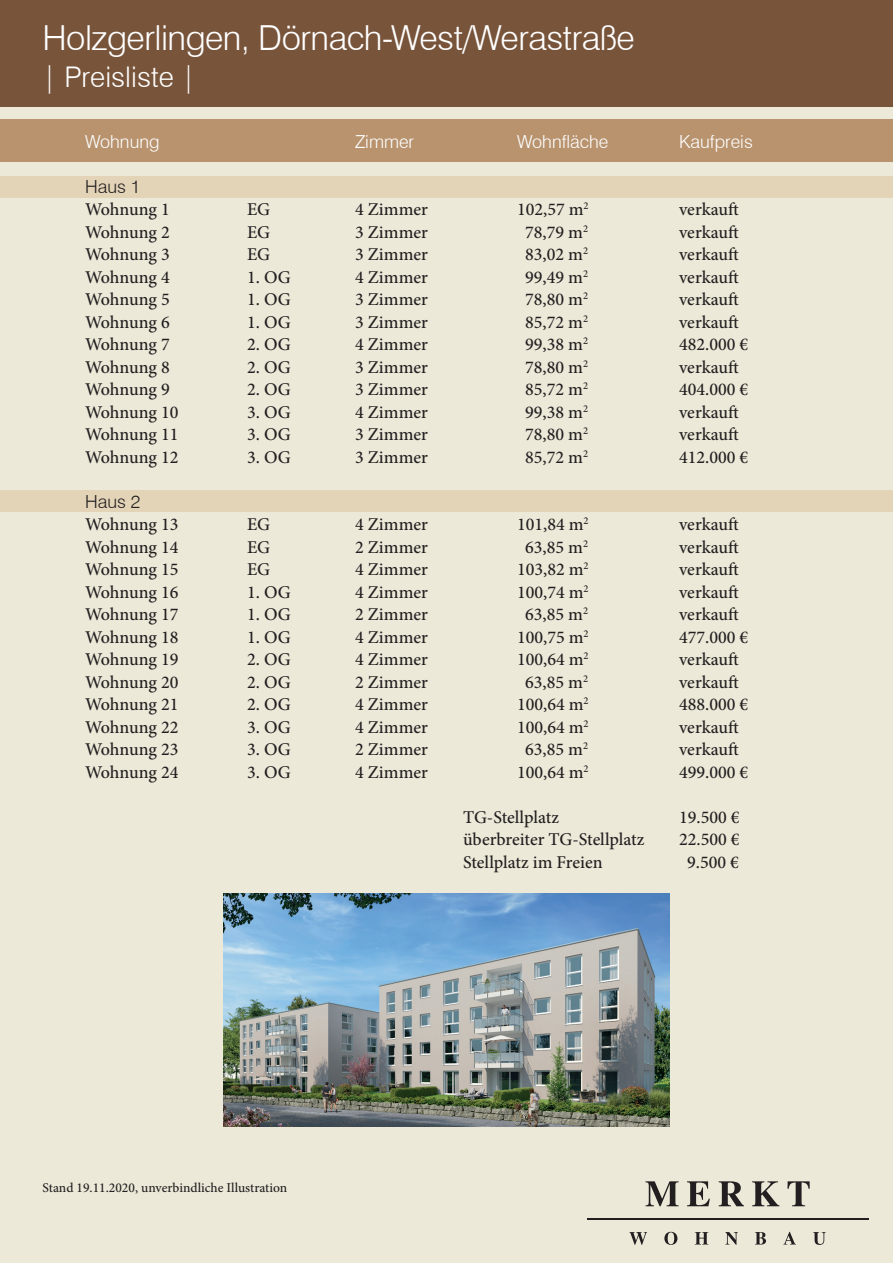
<style>
.page{position:relative;width:893px;height:1263px;background:#ece9d9}
.page>*{position:absolute;margin:0;border:0;box-sizing:border-box;transform-origin:0 0}
.t1{font:300 34.5px "Swiss 721 BT";letter-spacing:-.015em;color:#fff}
.t2{font:300 28.5px "Swiss 721 BT";color:#fff}
.t3{font:500 18px "Minion Pro";color:#231f20}
.t4{font:300 18px "Swiss 721 BT";color:#fff}
.t5{font:300 18px "Swiss 721 BT";color:#231f20}
.t6{font:500 13.5px "Minion Pro";color:#231f20}
</style>
<div class="page">
<div style="left:0;top:176px;width:893px;height:22px;background:#e3d4b7"></div>
<div style="left:0;top:0;width:893px;height:106px;background:#78543a"></div>
<div style="left:0;top:119px;width:893px;height:43px;background:#b8936e"></div>
<svg style="left:645px;top:1181px;width:165px;height:25px"></svg>
<hr style="left:587px;top:1218px;width:281px;height:2px;background:#231f20">
<svg style="left:629px;top:1232px;width:197px;height:13px"></svg>
<div style="left:0;top:490px;width:893px;height:21px;background:#e3d4b7"></div>
<img style="left:223px;top:893px;width:447px;height:234px">
<h1 class="t1" style="left:43px;top:17px;width:594px">Holzgerlingen, Dörnach-West/Werastraße</h1>
<h2 class="t2" style="left:43px;top:60px;width:155px">| Preisliste |</h2>
<p class="t4" style="left:85px;top:130px;width:76px">Wohnung</p>
<p class="t4" style="left:355px;top:130px;width:61px">Zimmer</p>
<p class="t4" style="left:517px;top:130px;width:93px">Wohnfläche</p>
<p class="t4" style="left:679px;top:130px;width:75px">Kaufpreis</p>
<p class="t5" style="left:85px;top:175px;width:57px">Haus 1</p>
<p class="t3" style="left:85px;top:197px;width:86px">Wohnung 1</p>
<p class="t3" style="left:247px;top:197px;width:25px">EG</p>
<p class="t3" style="left:355px;top:197px;width:74px">4 Zimmer</p>
<p class="t3" style="left:517px;top:197px;width:73px">102,57 m<sup>2</sup></p>
<p class="t3" style="left:679px;top:197px;width:61px">verkauft</p>
<p class="t3" style="left:85px;top:220px;width:86px">Wohnung 2</p>
<p class="t3" style="left:247px;top:220px;width:25px">EG</p>
<p class="t3" style="left:355px;top:220px;width:74px">3 Zimmer</p>
<p class="t3" style="left:525px;top:220px;width:64px">78,79 m<sup>2</sup></p>
<p class="t3" style="left:679px;top:220px;width:61px">verkauft</p>
<p class="t3" style="left:85px;top:242px;width:86px">Wohnung 3</p>
<p class="t3" style="left:247px;top:242px;width:25px">EG</p>
<p class="t3" style="left:355px;top:242px;width:74px">3 Zimmer</p>
<p class="t3" style="left:525px;top:242px;width:64px">83,02 m<sup>2</sup></p>
<p class="t3" style="left:679px;top:242px;width:61px">verkauft</p>
<p class="t3" style="left:85px;top:265px;width:86px">Wohnung 4</p>
<p class="t3" style="left:247px;top:265px;width:45px">1. OG</p>
<p class="t3" style="left:355px;top:265px;width:74px">4 Zimmer</p>
<p class="t3" style="left:525px;top:265px;width:64px">99,49 m<sup>2</sup></p>
<p class="t3" style="left:679px;top:265px;width:61px">verkauft</p>
<p class="t3" style="left:85px;top:287px;width:86px">Wohnung 5</p>
<p class="t3" style="left:247px;top:287px;width:45px">1. OG</p>
<p class="t3" style="left:355px;top:287px;width:74px">3 Zimmer</p>
<p class="t3" style="left:525px;top:287px;width:64px">78,80 m<sup>2</sup></p>
<p class="t3" style="left:679px;top:287px;width:61px">verkauft</p>
<p class="t3" style="left:85px;top:310px;width:86px">Wohnung 6</p>
<p class="t3" style="left:247px;top:310px;width:45px">1. OG</p>
<p class="t3" style="left:355px;top:310px;width:74px">3 Zimmer</p>
<p class="t3" style="left:525px;top:310px;width:64px">85,72 m<sup>2</sup></p>
<p class="t3" style="left:679px;top:310px;width:61px">verkauft</p>
<p class="t3" style="left:85px;top:332px;width:86px">Wohnung 7</p>
<p class="t3" style="left:247px;top:332px;width:45px">2. OG</p>
<p class="t3" style="left:355px;top:332px;width:74px">4 Zimmer</p>
<p class="t3" style="left:525px;top:332px;width:64px">99,38 m<sup>2</sup></p>
<p class="t3" style="left:679px;top:332px;width:71px">482.000 €</p>
<p class="t3" style="left:85px;top:355px;width:86px">Wohnung 8</p>
<p class="t3" style="left:247px;top:355px;width:45px">2. OG</p>
<p class="t3" style="left:355px;top:355px;width:74px">3 Zimmer</p>
<p class="t3" style="left:525px;top:355px;width:64px">78,80 m<sup>2</sup></p>
<p class="t3" style="left:679px;top:355px;width:61px">verkauft</p>
<p class="t3" style="left:85px;top:377px;width:86px">Wohnung 9</p>
<p class="t3" style="left:247px;top:377px;width:45px">2. OG</p>
<p class="t3" style="left:355px;top:377px;width:74px">3 Zimmer</p>
<p class="t3" style="left:525px;top:377px;width:64px">85,72 m<sup>2</sup></p>
<p class="t3" style="left:679px;top:377px;width:71px">404.000 €</p>
<p class="t3" style="left:85px;top:400px;width:95px">Wohnung 10</p>
<p class="t3" style="left:247px;top:400px;width:45px">3. OG</p>
<p class="t3" style="left:355px;top:400px;width:74px">4 Zimmer</p>
<p class="t3" style="left:525px;top:400px;width:64px">99,38 m<sup>2</sup></p>
<p class="t3" style="left:679px;top:400px;width:61px">verkauft</p>
<p class="t3" style="left:85px;top:422px;width:95px">Wohnung 11</p>
<p class="t3" style="left:247px;top:422px;width:45px">3. OG</p>
<p class="t3" style="left:355px;top:422px;width:74px">3 Zimmer</p>
<p class="t3" style="left:525px;top:422px;width:64px">78,80 m<sup>2</sup></p>
<p class="t3" style="left:679px;top:422px;width:61px">verkauft</p>
<p class="t3" style="left:85px;top:445px;width:95px">Wohnung 12</p>
<p class="t3" style="left:247px;top:445px;width:45px">3. OG</p>
<p class="t3" style="left:355px;top:445px;width:74px">3 Zimmer</p>
<p class="t3" style="left:525px;top:445px;width:64px">85,72 m<sup>2</sup></p>
<p class="t3" style="left:679px;top:445px;width:71px">412.000 €</p>
<p class="t5" style="left:85px;top:490px;width:57px">Haus 2</p>
<p class="t3" style="left:85px;top:512px;width:95px">Wohnung 13</p>
<p class="t3" style="left:247px;top:512px;width:25px">EG</p>
<p class="t3" style="left:355px;top:512px;width:74px">4 Zimmer</p>
<p class="t3" style="left:517px;top:512px;width:73px">101,84 m<sup>2</sup></p>
<p class="t3" style="left:679px;top:512px;width:61px">verkauft</p>
<p class="t3" style="left:85px;top:535px;width:95px">Wohnung 14</p>
<p class="t3" style="left:247px;top:535px;width:25px">EG</p>
<p class="t3" style="left:355px;top:535px;width:74px">2 Zimmer</p>
<p class="t3" style="left:525px;top:535px;width:64px">63,85 m<sup>2</sup></p>
<p class="t3" style="left:679px;top:535px;width:61px">verkauft</p>
<p class="t3" style="left:85px;top:557px;width:95px">Wohnung 15</p>
<p class="t3" style="left:247px;top:557px;width:25px">EG</p>
<p class="t3" style="left:355px;top:557px;width:74px">4 Zimmer</p>
<p class="t3" style="left:517px;top:557px;width:73px">103,82 m<sup>2</sup></p>
<p class="t3" style="left:679px;top:557px;width:61px">verkauft</p>
<p class="t3" style="left:85px;top:580px;width:95px">Wohnung 16</p>
<p class="t3" style="left:247px;top:580px;width:45px">1. OG</p>
<p class="t3" style="left:355px;top:580px;width:74px">4 Zimmer</p>
<p class="t3" style="left:517px;top:580px;width:73px">100,74 m<sup>2</sup></p>
<p class="t3" style="left:679px;top:580px;width:61px">verkauft</p>
<p class="t3" style="left:85px;top:602px;width:95px">Wohnung 17</p>
<p class="t3" style="left:247px;top:602px;width:45px">1. OG</p>
<p class="t3" style="left:355px;top:602px;width:74px">2 Zimmer</p>
<p class="t3" style="left:525px;top:602px;width:64px">63,85 m<sup>2</sup></p>
<p class="t3" style="left:679px;top:602px;width:61px">verkauft</p>
<p class="t3" style="left:85px;top:625px;width:95px">Wohnung 18</p>
<p class="t3" style="left:247px;top:625px;width:45px">1. OG</p>
<p class="t3" style="left:355px;top:625px;width:74px">4 Zimmer</p>
<p class="t3" style="left:517px;top:625px;width:73px">100,75 m<sup>2</sup></p>
<p class="t3" style="left:679px;top:625px;width:71px">477.000 €</p>
<p class="t3" style="left:85px;top:647px;width:95px">Wohnung 19</p>
<p class="t3" style="left:247px;top:647px;width:45px">2. OG</p>
<p class="t3" style="left:355px;top:647px;width:74px">4 Zimmer</p>
<p class="t3" style="left:517px;top:647px;width:73px">100,64 m<sup>2</sup></p>
<p class="t3" style="left:679px;top:647px;width:61px">verkauft</p>
<p class="t3" style="left:85px;top:670px;width:95px">Wohnung 20</p>
<p class="t3" style="left:247px;top:670px;width:45px">2. OG</p>
<p class="t3" style="left:355px;top:670px;width:74px">2 Zimmer</p>
<p class="t3" style="left:525px;top:670px;width:64px">63,85 m<sup>2</sup></p>
<p class="t3" style="left:679px;top:670px;width:61px">verkauft</p>
<p class="t3" style="left:85px;top:692px;width:95px">Wohnung 21</p>
<p class="t3" style="left:247px;top:692px;width:45px">2. OG</p>
<p class="t3" style="left:355px;top:692px;width:74px">4 Zimmer</p>
<p class="t3" style="left:517px;top:692px;width:73px">100,64 m<sup>2</sup></p>
<p class="t3" style="left:679px;top:692px;width:71px">488.000 €</p>
<p class="t3" style="left:85px;top:715px;width:95px">Wohnung 22</p>
<p class="t3" style="left:247px;top:715px;width:45px">3. OG</p>
<p class="t3" style="left:355px;top:715px;width:74px">4 Zimmer</p>
<p class="t3" style="left:517px;top:715px;width:73px">100,64 m<sup>2</sup></p>
<p class="t3" style="left:679px;top:715px;width:61px">verkauft</p>
<p class="t3" style="left:85px;top:737px;width:95px">Wohnung 23</p>
<p class="t3" style="left:247px;top:737px;width:45px">3. OG</p>
<p class="t3" style="left:355px;top:737px;width:74px">2 Zimmer</p>
<p class="t3" style="left:525px;top:737px;width:64px">63,85 m<sup>2</sup></p>
<p class="t3" style="left:679px;top:737px;width:61px">verkauft</p>
<p class="t3" style="left:85px;top:760px;width:95px">Wohnung 24</p>
<p class="t3" style="left:247px;top:760px;width:45px">3. OG</p>
<p class="t3" style="left:355px;top:760px;width:74px">4 Zimmer</p>
<p class="t3" style="left:517px;top:760px;width:73px">100,64 m<sup>2</sup></p>
<p class="t3" style="left:679px;top:760px;width:71px">499.000 €</p>
<p class="t3" style="left:463px;top:805px;width:97px">TG-Stellplatz</p>
<p class="t3" style="left:679px;top:805px;width:62px">19.500 €</p>
<p class="t3" style="left:463px;top:827px;width:183px">überbreiter TG-Stellplatz</p>
<p class="t3" style="left:679px;top:827px;width:62px">22.500 €</p>
<p class="t3" style="left:463px;top:850px;width:141px">Stellplatz im Freien</p>
<p class="t3" style="left:687px;top:850px;width:53px">9.500 €</p>
<p class="t6" style="left:43px;top:1178px;width:246px">Stand 19.11.2020, unverbindliche Illustration</p>
</div>
